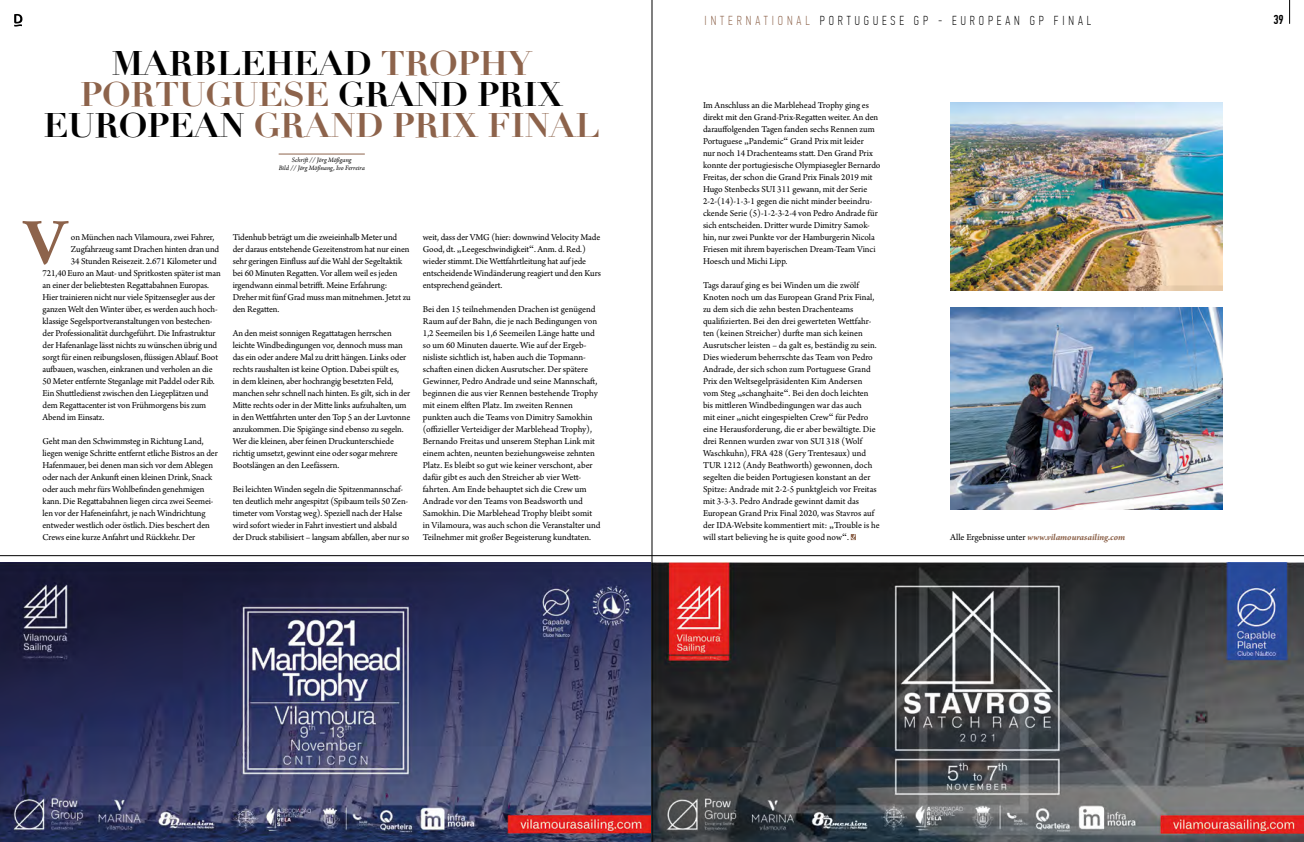
<style>
.page{position:relative;width:1304px;height:842px;background:#fff}
.page>*{position:absolute;margin:0;border:0;box-sizing:border-box;transform-origin:0 0}
.t1{font:700 66.5px "Amiri";color:#8d634b}
.t2{font:700 33.4px/31.2px "Didot";letter-spacing:-.01em;color:#8d634b;text-align:center}
.t3{font:100 13px "PF Din Text Comp Pro";letter-spacing:.3em;color:#000}
.t4{font:500 13px "PF Din Text Comp Pro";color:#000}
.t5{font:9.5px/12px "Arno Pro";letter-spacing:-.01em;color:#000}
.t6{font:italic 700 9.5px "Arno Pro";letter-spacing:-.005em;color:#8d634b}
.t7{font:italic 7px/8px "Arno Pro";letter-spacing:-.005em;color:#000;text-align:center}
.s1{color:#000}
.s2{font-family:"Plantin Std"}
.s3{color:#8d634b}
.s4{font-weight:400;font-style:normal;color:#000}
</style>
<div class="page">
<svg style="left:14px;top:14px;width:8px;height:13px"></svg>
<hr style="left:279px;top:154px;width:86px;height:1px;background:#8d634b">
<svg style="left:851px;top:534px;width:5px;height:6px"></svg>
<img style="left:950px;top:308px;width:272px;height:201px">
<img style="left:950px;top:102px;width:272px;height:188px">
<svg style="left:1289px;top:0;width:1px;height:24px"></svg>
<hr style="left:0;top:555px;width:1304px;height:1px;background:#000">
<img style="left:0;top:562px;width:1304px;height:280px">
<hr style="left:652px;top:0;width:1px;height:842px;background:#000">
<h2 class="t2" style="left:43px;top:48px;width:558px"><span class="s1">MARBLEHEAD</span> TROPHY<br>PORTUGUESE <span class="s1">GRAND PRIX<br>EUROPEAN</span> GRAND PRIX FINAL</h2>
<p class="t7" style="left:279px;top:156px;width:88px">Schrift // Jörg Mößgang<br>Bild // Jörg Mößnang, Ivo Ferreira</p>
<h1 class="t1" style="left:23px;top:202px;width:46px">V</h1>
<p class="t5" style="left:71px;top:232px;width:145px">on München nach Vilamoura, zwei Fahrer,</p>
<p class="t5" style="left:71px;top:244px;width:150px">Zugfahrzeug samt Drachen hinten dran und</p>
<p class="t5" style="left:71px;top:256px;width:147px">34 Stunden Reisezeit. 2.671 Kilometer und</p>
<p class="t5" style="left:43px;top:268px;width:180px">721,40 Euro an Maut- und Spritkosten später ist man</p>
<p class="t5" style="left:43px;top:280px;width:168px">an einer der beliebtesten Regattabahnen Europas.</p>
<p class="t5" style="left:43px;top:292px;width:174px">Hier trainieren nicht nur viele Spitzensegler aus der</p>
<p class="t5" style="left:43px;top:304px;width:177px">ganzen Welt den Winter über, es werden auch hoch-</p>
<p class="t5" style="left:43px;top:316px;width:172px">klassige Segelsportveranstaltungen von bestechen-</p>
<p class="t5" style="left:43px;top:328px;width:174px">der Professionalität durchgeführt. Die Infrastruktur</p>
<p class="t5" style="left:43px;top:340px;width:176px">der Hafenanlage lässt nichts zu wünschen übrig und</p>
<p class="t5" style="left:43px;top:352px;width:177px">sorgt für einen reibungslosen, flüssigen Ablauf. Boot</p>
<p class="t5" style="left:43px;top:364px;width:172px">aufbauen, waschen, einkranen und verholen an die</p>
<p class="t5" style="left:43px;top:376px;width:174px">50 Meter entfernte Steganlage mit Paddel oder Rib.</p>
<p class="t5" style="left:43px;top:388px;width:168px">Ein Shuttledienst zwischen den Liegeplätzen und</p>
<p class="t5" style="left:43px;top:400px;width:165px">dem Regattacenter ist von Frühmorgens bis zum</p>
<p class="t5" style="left:43px;top:412px;width:63px">Abend im Einsatz.</p>
<p class="t5" style="left:43px;top:436px;width:177px">Geht man den Schwimmsteg in Richtung Land, liegen wenige Schritte entfernt etliche Bistros an der Hafenmauer, bei denen man sich vor dem Ablegen oder nach der Ankunft einen kleinen Drink, Snack oder auch mehr fürs Wohlbefinden genehmigen kann. Die Regattabahnen liegen circa zwei Seemei&shy;len vor der Hafeneinfahrt, je nach Windrichtung entweder westlich oder östlich. Dies beschert den Crews eine kurze Anfahrt und Rückkehr. Der</p>
<p class="t5" style="left:233px;top:232px;width:180px">Tidenhub beträgt um die zweieinhalb Meter und der daraus entstehende Gezeitenstrom hat nur einen sehr geringen Einfluss auf die Wahl der Segeltaktik bei 60 Minuten Regatten. Vor allem weil es jeden irgendwann einmal betrifft. Meine Erfahrung:<br>Dreher mit fünf Grad muss man mitnehmen. Jetzt zu den Regatten.</p>
<p class="t5" style="left:233px;top:328px;width:179px">An den meist sonnigen Regattatagen herrschen leichte Windbedingungen vor, dennoch muss man das ein oder andere Mal zu dritt hängen. Links oder rechts raushalten ist keine Option. Dabei spült es,<br>in dem kleinen, aber hochrangig besetzten Feld, manchen sehr schnell nach hinten. Es gilt, sich in der Mitte rechts oder in der Mitte links aufzuhalten, um in den Wettfahrten unter den Top 5 an der Luvtonne anzukommen. Die Spigänge sind ebenso zu segeln.<br>Wer die kleinen, aber feinen Druckunterschiede richtig umsetzt, gewinnt eine oder sogar mehrere Bootslängen an den Leefässern.</p>
<p class="t5" style="left:233px;top:484px;width:178px">Bei leichten Winden segeln die Spitzenmannschaf&shy;ten deutlich mehr angespitzt (Spibaum teils 50 Zen&shy;timeter vom Vorstag weg). Speziell nach der Halse wird sofort wieder in Fahrt investiert und alsbald der Druck stabilisiert – langsam abfallen, aber nur so</p>
<p class="t5" style="left:423px;top:232px;width:180px">weit, dass der VMG (hier: downwind Velocity Made Good, dt. <span class="s2">„</span>Leegeschwindigkeit<span class="s2">“</span>. Anm. d. Red.) wieder stimmt. Die Wettfahrtleitung hat auf jede entscheidende Windänderung reagiert und den Kurs entsprechend geändert.</p>
<p class="t5" style="left:423px;top:304px;width:179px">Bei den 15 teilnehmenden Drachen ist genügend Raum auf der Bahn, die je nach Bedingungen von 1,2 Seemeilen bis 1,6 Seemeilen Länge hatte und so um 60 Minuten dauerte. Wie auf der Ergeb&shy;nisliste sichtlich ist, haben auch die Topmann&shy;schaften einen dicken Ausrutscher. Der spätere Gewinner, Pedro Andrade und seine Mannschaft, beginnen die aus vier Rennen bestehende Trophy mit einem elften Platz. Im zweiten Rennen punkten auch die Teams von Dimitry Samokhin (offizieller Verteidiger der Marblehead Trophy), Bernando Freitas und unserem Stephan Link mit einem achten, neunten beziehungsweise zehnten Platz. Es bleibt so gut wie keiner verschont, aber dafür gibt es auch den Streicher ab vier Wett&shy;fahrten. Am Ende behauptet sich die Crew um Andrade vor den Teams von Beadsworth und Samokhin. Die Marblehead Trophy bleibt somit in Vilamoura, was auch schon die Veranstalter und Teilnehmer mit großer Begeisterung kundtaten.</p>
<h3 class="t3" style="left:705px;top:13px;width:388px"><span class="s3">INTERNATIONAL</span> PORTUGUESE GP - EUROPEAN GP FINAL</h3>
<h3 class="t4" style="left:1273px;top:12px;width:12px">39</h3>
<p class="t5" style="left:703px;top:100px;width:179px">Im Anschluss an die Marblehead Trophy ging es direkt mit den Grand-Prix-Regatten weiter. An den darauffolgenden Tagen fanden sechs Rennen zum Portuguese <span class="s2">„</span>Pandemic<span class="s2">“</span> Grand Prix mit leider<br>nur noch 14 Drachenteams statt. Den Grand Prix konnte der portugiesische Olympiasegler Bernardo Freitas, der schon die Grand Prix Finals 2019 mit Hugo Stenbecks SUI 311 gewann, mit der Serie 2-2-(14)-1-3-1 gegen die nicht minder beeindru&shy;ckende Serie (5)-1-2-3-2-4 von Pedro Andrade für sich entscheiden. Dritter wurde Dimitry Samok&shy;hin, nur zwei Punkte vor der Hamburgerin Nicola Friesen mit ihrem bayerischen Dream-Team Vinci Hoesch und Michi Lipp.</p>
<p class="t5" style="left:703px;top:280px;width:178px">Tags darauf ging es bei Winden um die zwölf Knoten noch um das European Grand Prix Final, zu dem sich die zehn besten Drachenteams qualifizierten. Bei den drei gewerteten Wettfahr&shy;ten (keinen Streicher) durfte man sich keinen Ausrutscher leisten – da galt es, beständig zu sein.<br>Dies wiederum beherrschte das Team von Pedro Andrade, der sich schon zum Portuguese Grand Prix den Weltsegelpräsidenten Kim Andersen vom Steg <span class="s2">„</span>schanghaite<span class="s2">“</span>. Bei den doch leichten bis mittleren Windbedingungen war das auch<br>mit einer <span class="s2">„</span>nicht eingespielten Crew<span class="s2">“</span> für Pedro eine Herausforderung, die er aber bewältigte. Die drei Rennen wurden zwar von SUI 318 (Wolf Waschkuhn), FRA 428 (Gery Trentesaux) und TUR 1212 (Andy Beathworth) gewonnen, doch segelten die beiden Portugiesen konstant an der Spitze: Andrade mit 2-2-5 punktgleich vor Freitas mit 3-3-3. Pedro Andrade gewinnt damit das European Grand Prix Final 2020, was Stavros auf der IDA-Website kommentiert mit: <span class="s2">„</span>Trouble is he will start believing he is quite good now<span class="s2">“</span>.</p>
<p class="t6" style="left:950px;top:532px;width:176px"><span class="s4">Alle Ergebnisse unter</span> www.vilamourasailing.com</p>
</div>
